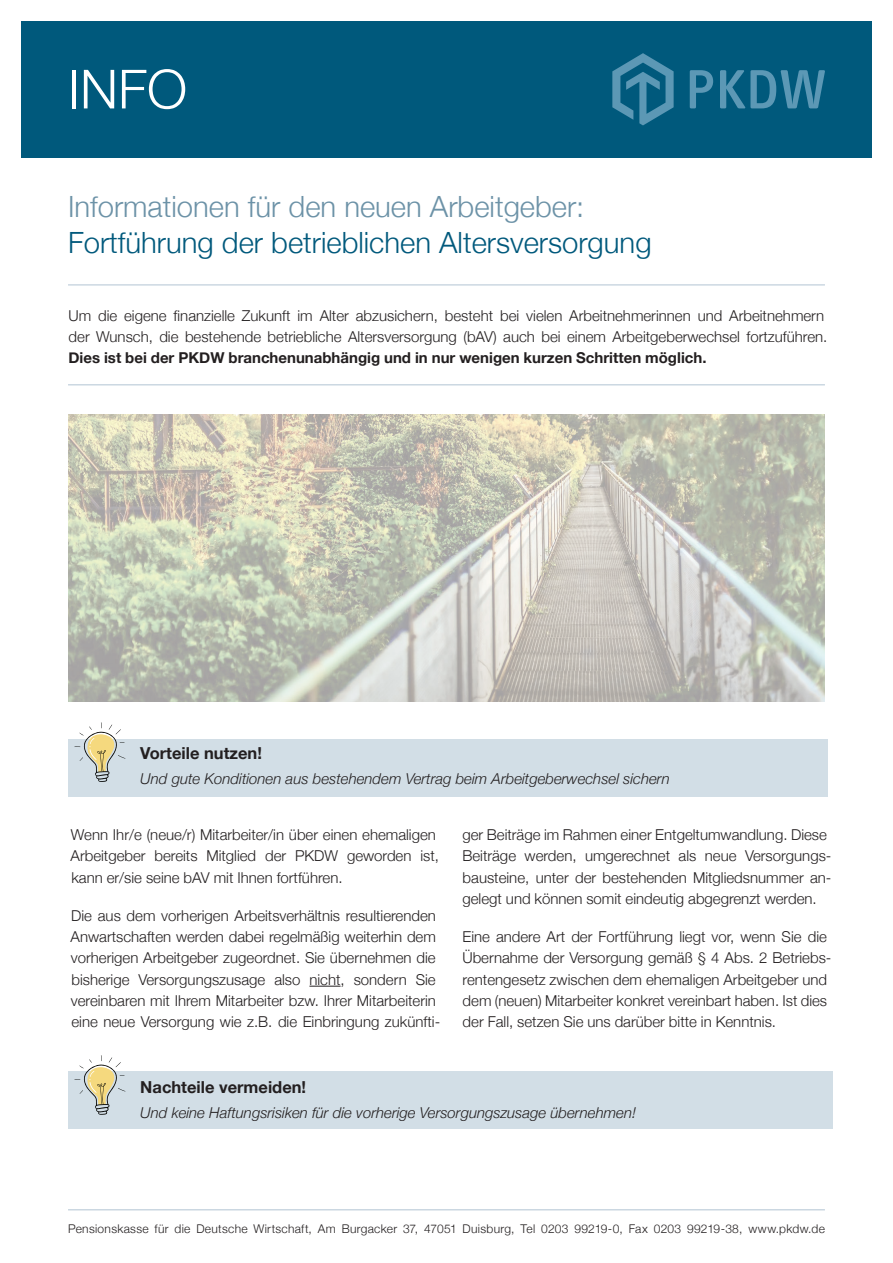
<style>
.page{position:relative;width:893px;height:1263px;background:#fff}
.page>*{position:absolute;margin:0;border:0;box-sizing:border-box;transform-origin:0 0}
.t1{font:300 54px "Helvetica Neue";color:#fff}
.t2{font:300 29.25px "Helvetica Neue";color:#00597c}
.t3{font:300 29.25px "Helvetica Neue";color:#6c92a7}
.t4{font:700 16.5px "Helvetica Neue";color:#231f20}
.t5{font:300 15px/21.3px "Helvetica Neue";color:#231f20}
.t6{font:italic 300 15px "Helvetica Neue";color:#231f20}
.t7{font:700 15px "Helvetica Neue";color:#231f20}
.t8{font:300 12px "Helvetica Neue";letter-spacing:.025em;color:#231f20}
</style>
<div class="page">
<hr style="left:68px;top:284px;width:757px;height:1px;background:#b2c4d3">
<hr style="left:68px;top:1209px;width:757px;height:1px;background:#b2c4d3">
<div style="left:21px;top:21px;width:851px;height:136px;background:#00597c"></div>
<svg style="left:690px;top:70px;width:135px;height:38px"></svg>
<svg style="left:612px;top:53px;width:62px;height:72px"></svg>
<hr style="left:68px;top:384px;width:757px;height:1px;background:#b2c4d3">
<img style="left:68px;top:415px;width:757px;height:287px">
<hr style="left:309px;top:986px;width:32px;height:1px;background:#231f20">
<div style="left:68px;top:739px;width:760px;height:57px;background:#d2dee6"></div>
<div style="left:68px;top:1072px;width:765px;height:57px;background:#d2dee6"></div>
<svg style="left:74px;top:722px;width:52px;height:60px"></svg>
<svg style="left:74px;top:1055px;width:52px;height:60px"></svg>
<h1 class="t1" style="left:68px;top:46px;width:121px">INFO</h1>
<h2 class="t3" style="left:68px;top:183px;width:518px">Informationen für den neuen Arbeitgeber:</h2>
<h2 class="t2" style="left:68px;top:219px;width:585px">Fortführung der betrieblichen Altersversorgung</h2>
<p class="t5" style="left:68px;top:304px;width:760px">Um die eigene finanzielle Zukunft im Alter abzusichern, besteht bei vielen Arbeitnehmerinnen und Arbeitnehmern der Wunsch, die bestehende betriebliche Altersversorgung (bAV) auch bei einem Arbeitgeberwechsel fortzuführen.</p>
<p class="t7" style="left:68px;top:346px;width:639px">Dies ist bei der PKDW branchenunabhängig und in nur wenigen kurzen Schritten möglich.</p>
<p class="t4" style="left:140px;top:740px;width:123px">Vorteile nutzen!</p>
<p class="t6" style="left:140px;top:767px;width:531px">Und gute Konditionen aus bestehendem Vertrag beim Arbeitgeberwechsel sichern</p>
<p class="t5" style="left:71px;top:823px;width:370px">Wenn Ihr/e (neue/r) Mitarbeiter/in über einen ehemaligen<br>Arbeitgeber bereits Mitglied der PKDW geworden ist, kann er/sie seine bAV mit Ihnen fortführen.</p>
<p class="t5" style="left:71px;top:904px;width:371px">Die aus dem vorherigen Arbeitsverhältnis resultierenden Anwartschaften werden dabei regelmäßig weiterhin dem vorherigen Arbeitgeber zugeordnet. Sie übernehmen die bisherige Versorgungszusage also nicht, sondern Sie vereinbaren mit Ihrem Mitarbeiter bzw. Ihrer Mitarbeiterin eine neue Versorgung wie z.B. die Einbringung zukünfti-</p>
<p class="t4" style="left:140px;top:1074px;width:167px">Nachteile vermeiden!</p>
<p class="t5" style="left:462px;top:823px;width:370px">ger Beiträge im Rahmen einer Entgeltumwandlung. Diese Beiträge werden, umgerechnet als neue Versorgungs&shy;bausteine, unter der bestehenden Mitgliedsnummer an&shy;gelegt und können somit eindeutig abgegrenzt werden.</p>
<p class="t5" style="left:462px;top:925px;width:371px">Eine andere Art der Fortführung liegt vor, wenn Sie die Übernahme der Versorgung gemäß § 4 Abs. 2 Betriebs&shy;rentengesetz zwischen dem ehemaligen Arbeitgeber und dem (neuen) Mitarbeiter konkret vereinbart haben. Ist dies der Fall, setzen Sie uns darüber bitte in Kenntnis.</p>
<p class="t6" style="left:140px;top:1101px;width:497px">Und keine Haftungsrisiken für die vorherige Versorgungszusage übernehmen!</p>
<p class="t8" style="left:68px;top:1219px;width:758px">Pensionskasse für die Deutsche Wirtschaft, Am Burgacker 37, 47051 Duisburg, Tel 0203 99219-0, Fax 0203 99219-38, www.pkdw.de</p>
</div>
